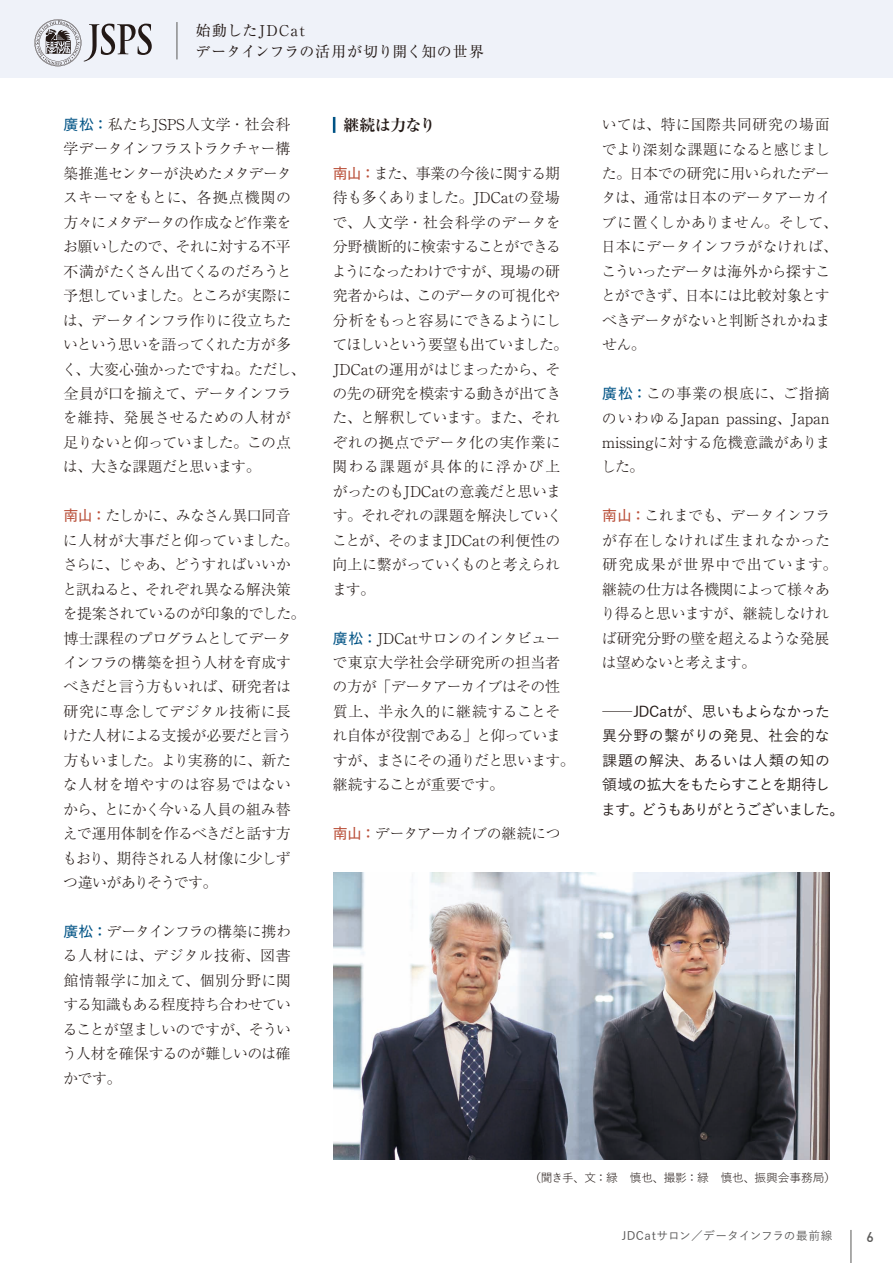
<style>
.page{position:relative;width:893px;height:1263px;background:#fff}
.page>*{position:absolute;margin:0;border:0;box-sizing:border-box;transform-origin:0 0}
.t1{font:700 15.9px "Ryumin Pr 6";letter-spacing:-.04em;color:#231916}
.t2{font:300 14.85px/24.5px "Ryumin Pr 6";letter-spacing:-.025em;color:#231916}
.t3{font:500 14.85px/24.5px "Yu Go Pr 6 N";letter-spacing:-.025em;color:#231916;scale:2 1}
.t4{font:14.85px/21.3px "Ryumin Pr 6";letter-spacing:.045em;color:#231916}
.t5{font:500 13.8px "DIN";color:#595857}
.t6{font:11.7px "Yu Go Pr 6 N";letter-spacing:-.01em;color:#231916}
.t7{font:500 11.7px "Yu Go Pr 6 N";letter-spacing:.015em;color:#595857}
.s1{font-family:"Yu Go Pr 6 N";font-weight:600;color:#005385}
.s2{font-family:"Yu Go Pr 6 N";font-weight:600;color:#ba513b}
</style>
<div class="page">
<hr style="left:851px;top:1230px;width:1px;height:33px;background:#595857">
<div style="left:0;top:0;width:893px;height:77px;background:#eff2f9"></div>
<svg style="left:34px;top:19px;width:118px;height:47px"></svg>
<hr style="left:177px;top:22px;width:1px;height:37px;background:#595857">
<svg style="left:333px;top:117px;width:2px;height:16px"></svg>
<img style="left:333px;top:873px;width:496px;height:286px">
<p class="t4" style="left:196px;top:19px;width:290px">始動したJDCat<br>データインフラの活用が切り開く知の世界</p>
<p class="t2" style="left:62px;top:111px;width:245px"><span class="s1">廣松：</span>私たちJSPS人文学・社会科学データインフラストラクチャー構築推進センターが決めたメタデータスキーマをもとに、各拠点機関の方々にメタデータの作成など作業をお願いしたので、それに対する不平不満がたくさん出てくるのだろうと予想していました。ところが実際には、データインフラ作りに役立ちたいという思いを語ってくれた方が多く、大変心強かったですね。ただし、全員が口を揃えて、データインフラを維持、発展させるための人材が足りないと仰っていました。この点は、大きな課題だと思います。</p>
<p class="t2" style="left:62px;top:503px;width:245px"><span class="s2">南山：</span>たしかに、みなさん異口同音に人材が大事だと仰っていました。さらに、じゃあ、どうすればいいかと訊ねると、それぞれ異なる解決策を提案されているのが印象的でした。博士課程のプログラムとしてデータインフラの構築を担う人材を育成すべきだと言う方もいれば、研究者は研究に専念してデジタル技術に長けた人材による支援が必要だと言う方もいました。より実務的に、新たな人材を増やすのは容易ではないから、とにかく今いる人員の組み替えで運用体制を作るべきだと話す方もおり、期待される人材像に少しずつ違いがありそうです。</p>
<p class="t2" style="left:63px;top:918px;width:230px;text-align:justify"><span class="s1">廣松：</span>データインフラの構築に携わる人材には、デジタル技術、図書館情報学に加えて、個別分野に関する知識もある程度持ち合わせていることが望ましいのですが、そういう人材を確保するのが難しいのは確かです。</p>
<p class="t1" style="left:344px;top:112px;width:94px">継続は力なり</p>
<p class="t2" style="left:332px;top:160px;width:238px"><span class="s2">南山：</span>また、事業の今後に関する期待も多くありました。JDCatの登場で、人文学・社会科学のデータを分野横断的に検索することができるようになったわけですが、現場の研究者からは、このデータの可視化や分析をもっと容易にできるようにしてほしいという要望も出ていました。<br>JDCatの運用がはじまったから、その先の研究を模索する動きが出てきた、と解釈しています。また、それぞれの拠点でデータ化の実作業に関わる課題が具体的に浮かび上がったのもJDCatの意義だと思います。それぞれの課題を解決していくことが、そのままJDCatの利便性の向上に繋がっていくものと考えられます。</p>
<p class="t2" style="left:332px;top:625px;width:244px"><span class="s1">廣松：</span>JDCatサロンのインタビューで東京大学社会学研究所の担当者の方が「データアーカイブはその性質上、半永久的に継続することそれ自体が役割である」と仰っていますが、まさにその通りだと思います。継続することが重要です。</p>
<p class="t2" style="left:333px;top:820px;width:229px"><span class="s2">南山：</span>データアーカイブの継続につ</p>
<p class="t2" style="left:601px;top:111px;width:238px">いては、特に国際共同研究の場面でより深刻な課題になると感じました。日本での研究に用いられたデータは、通常は日本のデータアーカイブに置くしかありません。そして、日本にデータインフラがなければ、こういったデータは海外から探すことができず、日本には比較対象とすべきデータがないと判断されかねません。</p>
<p class="t2" style="left:601px;top:380px;width:231px;text-align:justify"><span class="s1">廣松：</span>この事業の根底に、ご指摘のいわゆるJapan passing、Japan missingに対する危機意識がありました。</p>
<p class="t2" style="left:601px;top:503px;width:238px"><span class="s2">南山：</span>これまでも、データインフラが存在しなければ生まれなかった研究成果が世界中で出ています。継続の仕方は各機関によって様々あり得ると思いますが、継続しなければ研究分野の壁を超えるような発展は望めないと考えます。</p>
<p class="t3" style="left:601px;top:697px;width:123px">─JDCatが、思いもよらなかった異分野の繋がりの発見、社会的な課題の解決、あるいは人類の知の領域の拡大をもたらすことを期待します。どうもありがとうございました。</p>
<p class="t6" style="left:529px;top:1167px;width:308px">（聞き手、文：緑　慎也、撮影：緑　慎也、振興会事務局）</p>
<p class="t7" style="left:622px;top:1225px;width:212px">JDCatサロン／データインフラの最前線</p>
<p class="t5" style="left:866px;top:1228px;width:9px">6</p>
</div>
